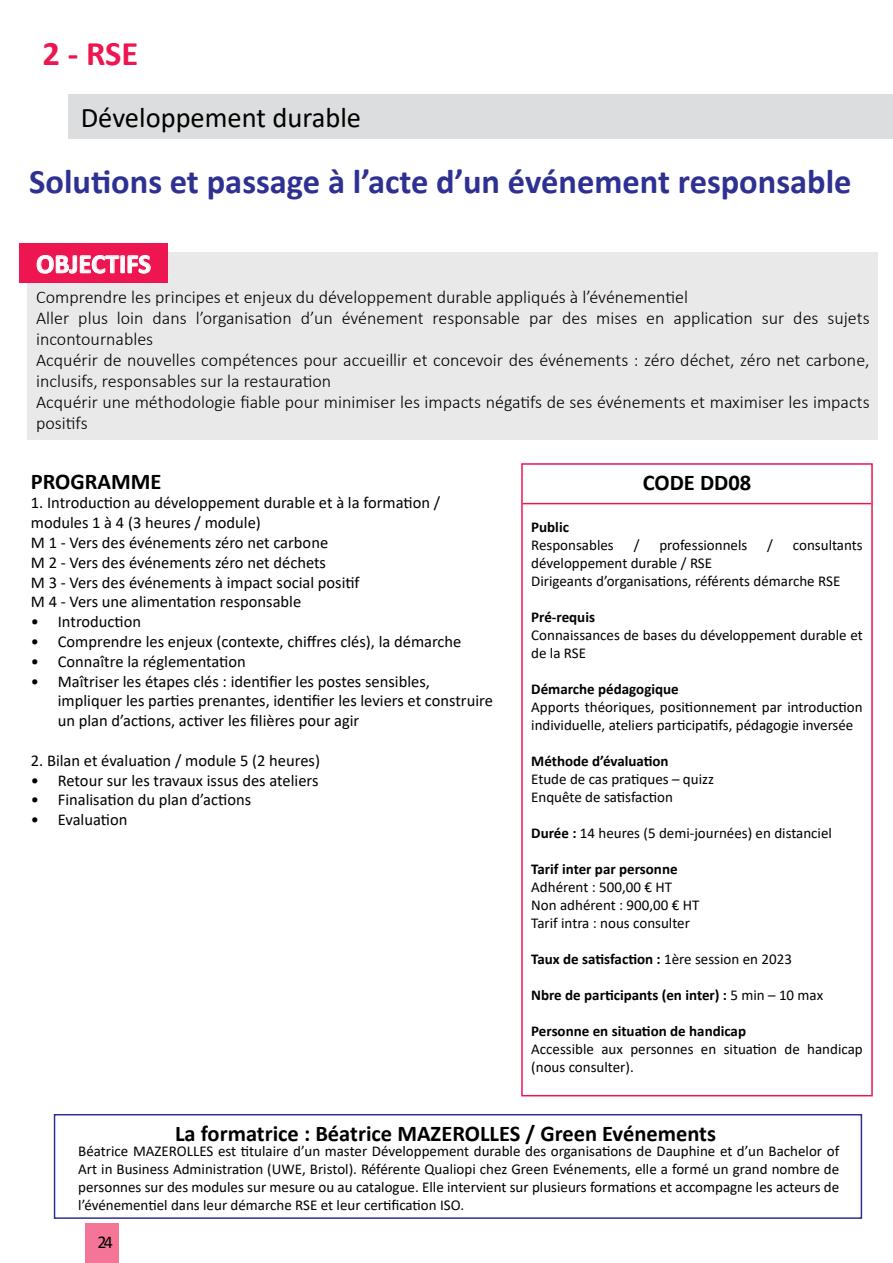
<style>
.page{position:relative;width:893px;height:1263px;background:#fff}
.page>*{position:absolute;margin:0;border:0;box-sizing:border-box;transform-origin:0 0}
.t1{font:700 34.5px "Calibri";color:#2e3092}
.t2{font:700 34.5px "Calibri";color:#ed1651}
.t3{font:28.5px "Calibri";color:#000}
.t4{font:700 27px "Calibri";color:#fff}
.t5{font:700 22.5px "Calibri";color:#000}
.t6{font:300 18px/21px "Calibri";color:#000}
.t7{font:18px "Calibri";color:#000}
.t8{font:16.5px/19.8px "Calibri";color:#000}
.t9{font:15px/18px "Calibri";color:#000}
.t10{font:700 15px "Calibri";color:#000}
.s1{font-weight:700}
.s2{font-weight:400}
</style>
<div class="page">
<div style="left:68px;top:94px;width:825px;height:44px;background:#dcddde"></div>
<div style="left:28px;top:253px;width:850px;height:187px;background:#e9e9ea"></div>
<div style="left:19px;top:243px;width:149px;height:39px;background:#ed1651"></div>
<svg style="left:36px;top:255px;width:115px;height:19px"></svg>
<hr style="left:523px;top:503px;width:348px;height:1px;background:#ed1651">
<div style="left:521px;top:463px;width:352px;height:633px;border:2px solid #ed1651"></div>
<div style="left:54px;top:1114px;width:808px;height:105px;border:2px solid #2e3092"></div>
<div style="left:85px;top:1223px;width:34px;height:40px;background:#f47598"></div>
<h1 class="t2" style="left:43px;top:29px;width:97px">2 - RSE</h1>
<h2 class="t3" style="left:81px;top:98px;width:282px">Développement durable</h2>
<h1 class="t1" style="left:29px;top:157px;width:824px">Solutions et passage à l’acte d’un événement responsable</h1>
<h3 class="t4" style="left:36px;top:245px;width:116px">OBJECTIFS</h3>
<p class="t6" style="left:36px;top:286px;width:835px">Comprendre les principes et enjeux du développement durable appliqués à l’événementiel<br>Aller plus loin dans l’organisation d’un événement responsable par des mises en application sur des sujets incontournables<br>Acquérir de nouvelles compétences pour accueillir et concevoir des événements : zéro déchet, zéro net carbone, inclusifs, responsables sur la restauration<br>Acquérir une méthodologie fiable pour minimiser les impacts négatifs de ses événements et maximiser les impacts positifs</p>
<h3 class="t5" style="left:31px;top:465px;width:132px">PROGRAMME</h3>
<p class="t8" style="left:31px;top:493px;width:411px">1. Introduction au développement durable et à la formation / modules 1 à 4 (3 heures / module)<br>M 1 - Vers des événements zéro net carbone<br>M 2 - Vers des événements zéro net déchets<br>M 3 - Vers des événements à impact social positif<br>M 4 - Vers une alimentation responsable</p>
<p class="t8" style="left:31px;top:611px;width:112px">• Introduction</p>
<p class="t8" style="left:31px;top:631px;width:432px">• Comprendre les enjeux (contexte, chiffres clés), la démarche</p>
<p class="t8" style="left:31px;top:651px;width:216px">• Connaître la réglementation</p>
<p class="t8" style="left:58px;top:671px;width:437px;text-indent:-27px">• Maîtriser les étapes clés : identifier les postes sensibles, impliquer les parties prenantes, identifier les leviers et construire un plan d’actions, activer les filières pour agir</p>
<p class="t8" style="left:31px;top:750px;width:291px">2. Bilan et évaluation / module 5 (2 heures)</p>
<p class="t8" style="left:31px;top:770px;width:289px">• Retour sur les travaux issus des ateliers</p>
<p class="t8" style="left:31px;top:790px;width:222px">• Finalisation du plan d’actions</p>
<p class="t8" style="left:31px;top:809px;width:98px">• Evaluation</p>
<h3 class="t5" style="left:643px;top:467px;width:110px">CODE DD08</h3>
<p class="t10" style="left:531px;top:516px;width:39px">Public</p>
<p class="t9" style="left:531px;top:535px;width:84px">Responsables</p>
<p class="t9" style="left:634px;top:535px;width:7px">/</p>
<p class="t9" style="left:659px;top:535px;width:90px">professionnels</p>
<p class="t9" style="left:767px;top:535px;width:7px">/</p>
<p class="t9" style="left:793px;top:535px;width:71px">consultants</p>
<p class="t9" style="left:531px;top:553px;width:311px">développement durable / RSE<br>Dirigeants d’organisations, référents démarche RSE</p>
<p class="t10" style="left:531px;top:606px;width:65px">Pré-requis</p>
<p class="t9" style="left:531px;top:625px;width:333px">Connaissances de bases du développement durable et de la RSE</p>
<p class="t10" style="left:531px;top:678px;width:149px">Démarche pédagogique</p>
<p class="t9" style="left:531px;top:697px;width:333px">Apports théoriques, positionnement par introduction individuelle, ateliers participatifs, pédagogie inversée</p>
<p class="t10" style="left:531px;top:750px;width:139px">Méthode d’évaluation</p>
<p class="t9" style="left:531px;top:769px;width:184px">Etude de cas pratiques – quizz<br>Enquête de satisfaction</p>
<p class="t9" style="left:531px;top:823px;width:302px"><span class="s1">Durée :</span> 14 heures (5 demi-journées) en distanciel</p>
<p class="t10" style="left:531px;top:858px;width:148px">Tarif inter par personne</p>
<p class="t9" style="left:531px;top:877px;width:170px">Adhérent : 500,00 € HT<br>Non adhérent : 900,00 € HT<br>Tarif intra : nous consulter</p>
<p class="t10" style="left:531px;top:948px;width:262px">Taux de satisfaction : <span class="s2">1ère session en 2023</span></p>
<p class="t10" style="left:531px;top:984px;width:293px">Nbre de participants (en inter) : <span class="s2">5 min – 10 max</span></p>
<p class="t10" style="left:531px;top:1020px;width:216px">Personne en situation de handicap</p>
<p class="t9" style="left:531px;top:1039px;width:333px">Accessible aux personnes en situation de handicap (nous consulter).</p>
<h3 class="t5" style="left:175px;top:1117px;width:542px">La formatrice : Béatrice MAZEROLLES / Green Evénements</h3>
<p class="t9" style="left:78px;top:1141px;width:762px;text-align:justify">Béatrice MAZEROLLES est titulaire d’un master Développement durable des organisations de Dauphine et d’un Bachelor of Art in Business Administration (UWE, Bristol). Référente Qualiopi chez Green Evénements, elle a formé un grand nombre de personnes sur des modules sur mesure ou au catalogue. Elle intervient sur plusieurs formations et accompagne les acteurs de l’événementiel dans leur démarche RSE et leur certification ISO.</p>
<p class="t7" style="left:97px;top:1229px;width:17px">24</p>
</div>
